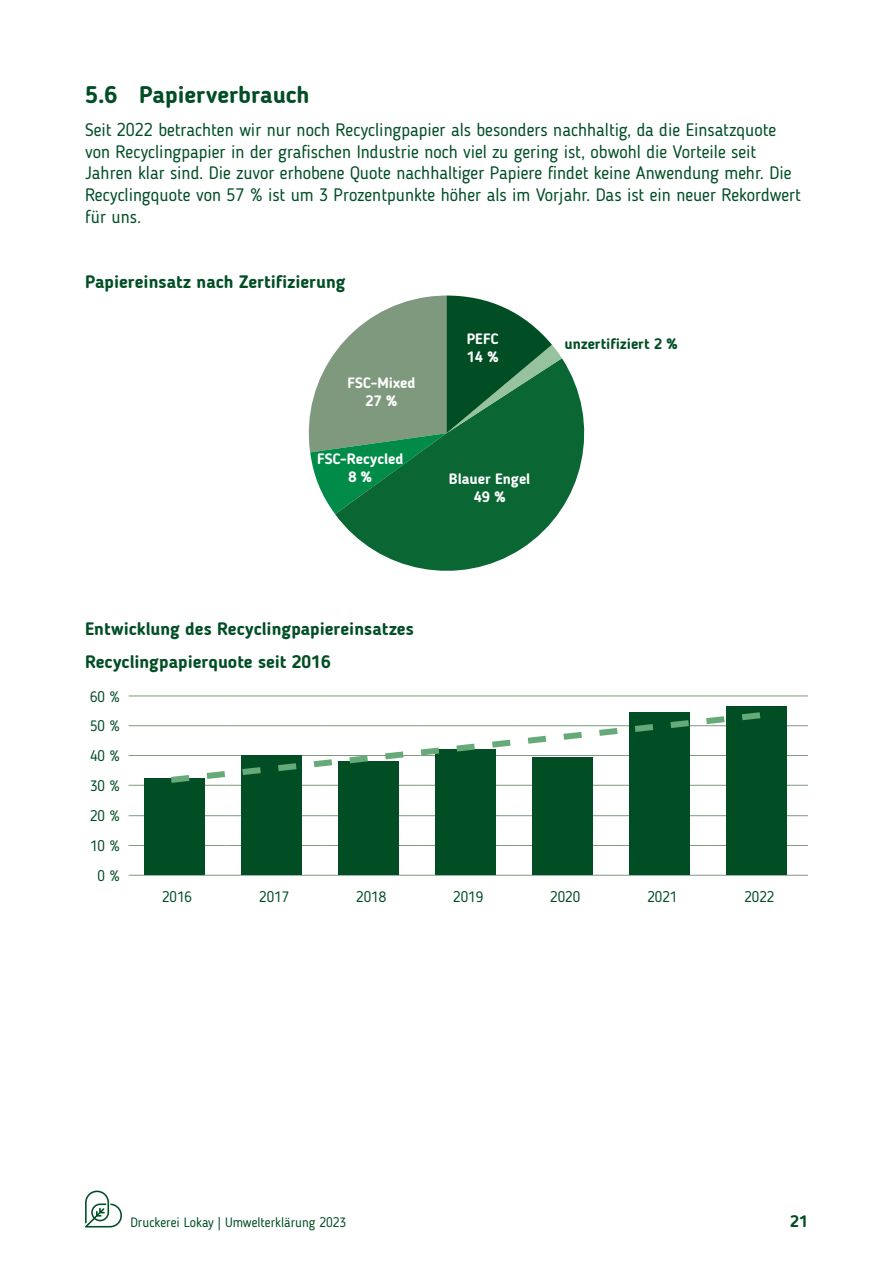
<style>
.page{position:relative;width:893px;height:1263px;background:#fff}
.page>*{position:absolute;margin:0;border:0;box-sizing:border-box;transform-origin:0 0}
.t1{font:700 24px "Blogger Sans";color:#014e25}
.t2{font:18px/21.6px "Blogger Sans";color:#014e25}
.t3{font:700 18px/33px "Blogger Sans";color:#014e25}
.t4{font:700 16.5px "Blogger Sans";color:#014e25}
.t5{font:15px/29.8px "Blogger Sans";color:#014e25;text-align:center}
.t6{font:700 15px/18px "Blogger Sans";color:#fff;text-align:center}
.t7{font:700 15px "Blogger Sans";letter-spacing:.005em;color:#014e25}
.t8{font:13.5px "Blogger Sans";color:#014e25}
</style>
<div class="page">
<svg style="left:85px;top:1190px;width:37px;height:37px"></svg>
<hr style="left:129px;top:695px;width:97px;height:1px;background:#7e997d">
<hr style="left:226px;top:695px;width:97px;height:1px;background:#7e997d">
<hr style="left:323px;top:695px;width:97px;height:1px;background:#7e997d">
<hr style="left:420px;top:695px;width:97px;height:1px;background:#7e997d">
<hr style="left:517px;top:695px;width:97px;height:1px;background:#7e997d">
<hr style="left:614px;top:695px;width:97px;height:1px;background:#7e997d">
<hr style="left:711px;top:695px;width:97px;height:1px;background:#7e997d">
<hr style="left:129px;top:725px;width:97px;height:1px;background:#7e997d">
<hr style="left:711px;top:725px;width:97px;height:1px;background:#7e997d">
<hr style="left:129px;top:755px;width:97px;height:1px;background:#7e997d">
<hr style="left:711px;top:755px;width:97px;height:1px;background:#7e997d">
<hr style="left:129px;top:785px;width:97px;height:1px;background:#7e997d">
<hr style="left:711px;top:785px;width:97px;height:1px;background:#7e997d">
<hr style="left:129px;top:815px;width:97px;height:1px;background:#7e997d">
<hr style="left:226px;top:815px;width:97px;height:1px;background:#7e997d">
<hr style="left:323px;top:815px;width:97px;height:1px;background:#7e997d">
<hr style="left:420px;top:815px;width:97px;height:1px;background:#7e997d">
<hr style="left:517px;top:815px;width:97px;height:1px;background:#7e997d">
<hr style="left:614px;top:815px;width:97px;height:1px;background:#7e997d">
<hr style="left:711px;top:815px;width:97px;height:1px;background:#7e997d">
<hr style="left:129px;top:845px;width:97px;height:1px;background:#7e997d">
<hr style="left:226px;top:845px;width:97px;height:1px;background:#7e997d">
<hr style="left:323px;top:845px;width:97px;height:1px;background:#7e997d">
<hr style="left:420px;top:845px;width:97px;height:1px;background:#7e997d">
<hr style="left:517px;top:845px;width:97px;height:1px;background:#7e997d">
<hr style="left:614px;top:845px;width:97px;height:1px;background:#7e997d">
<hr style="left:711px;top:845px;width:97px;height:1px;background:#7e997d">
<hr style="left:129px;top:875px;width:97px;height:1px;background:#7e997d">
<hr style="left:226px;top:875px;width:97px;height:1px;background:#7e997d">
<hr style="left:323px;top:875px;width:97px;height:1px;background:#7e997d">
<hr style="left:420px;top:875px;width:97px;height:1px;background:#7e997d">
<hr style="left:517px;top:875px;width:97px;height:1px;background:#7e997d">
<hr style="left:614px;top:875px;width:97px;height:1px;background:#7e997d">
<hr style="left:711px;top:875px;width:97px;height:1px;background:#7e997d">
<svg style="left:335px;top:358px;width:250px;height:213px;fill:#0a6633"></svg>
<svg style="left:308px;top:296px;width:254px;height:218px;background:#4b8964"></svg>
<div style="left:144px;top:779px;width:61px;height:96px;background:#014e25"></div>
<div style="left:241px;top:756px;width:61px;height:119px;background:#014e25"></div>
<div style="left:338px;top:762px;width:61px;height:113px;background:#014e25"></div>
<div style="left:435px;top:750px;width:61px;height:125px;background:#014e25"></div>
<div style="left:629px;top:712px;width:61px;height:163px;background:#014e25"></div>
<div style="left:532px;top:757px;width:61px;height:118px;background:#014e25"></div>
<div style="left:726px;top:706px;width:61px;height:169px;background:#014e25"></div>
<svg style="left:165px;top:712px;width:596px;height:74px"></svg>
<h1 class="t1" style="left:85px;top:80px;width:226px">5.6 Papierverbrauch</h1>
<p class="t2" style="left:85px;top:119px;width:717px">Seit 2022 betrachten wir nur noch Recyclingpapier als besonders nachhaltig, da die Einsatzquote von Recyclingpapier in der grafischen Industrie noch viel zu gering ist, obwohl die Vorteile seit Jahren klar sind. Die zuvor erhobene Quote nachhaltiger Papiere findet keine Anwendung mehr. Die Recyclingquote von 57 % ist um 3 Prozentpunkte höher als im Vorjahr. Das ist ein neuer Rekordwert für uns.</p>
<p class="t3" style="left:85px;top:265px;width:262px">Papiereinsatz nach Zertifizierung</p>
<p class="t6" style="left:347px;top:374px;width:69px">FSC-Mixed<br>27 %</p>
<p class="t6" style="left:317px;top:450px;width:88px">FSC-Recycled<br>8 %</p>
<p class="t6" style="left:467px;top:330px;width:33px;text-align:left">PEFC<br>14 %</p>
<p class="t7" style="left:564px;top:335px;width:115px">unzertifiziert 2 %</p>
<p class="t6" style="left:449px;top:469px;width:83px">Blauer Engel<br>49 %</p>
<p class="t3" style="left:85px;top:612px;width:330px">Entwicklung des Recyclingpapiereinsatzes<br>Recyclingpapierquote seit 2016</p>
<p class="t5" style="left:90px;top:681px;width:32px">60 %<br>50 %<br>40 %<br>30 %<br>20 %<br>10 %<br>0 %</p>
<p class="t5" style="left:162px;top:881px;width:32px">2016</p>
<p class="t5" style="left:259px;top:881px;width:31px">2017</p>
<p class="t5" style="left:356px;top:881px;width:31px">2018</p>
<p class="t5" style="left:453px;top:881px;width:31px">2019</p>
<p class="t5" style="left:550px;top:881px;width:31px">2020</p>
<p class="t5" style="left:647px;top:881px;width:31px">2021</p>
<p class="t5" style="left:744px;top:881px;width:31px">2022</p>
<p class="t8" style="left:131px;top:1214px;width:217px">Druckerei Lokay | Umwelterklärung 2023</p>
<p class="t4" style="left:790px;top:1211px;width:19px">21</p>
</div>
